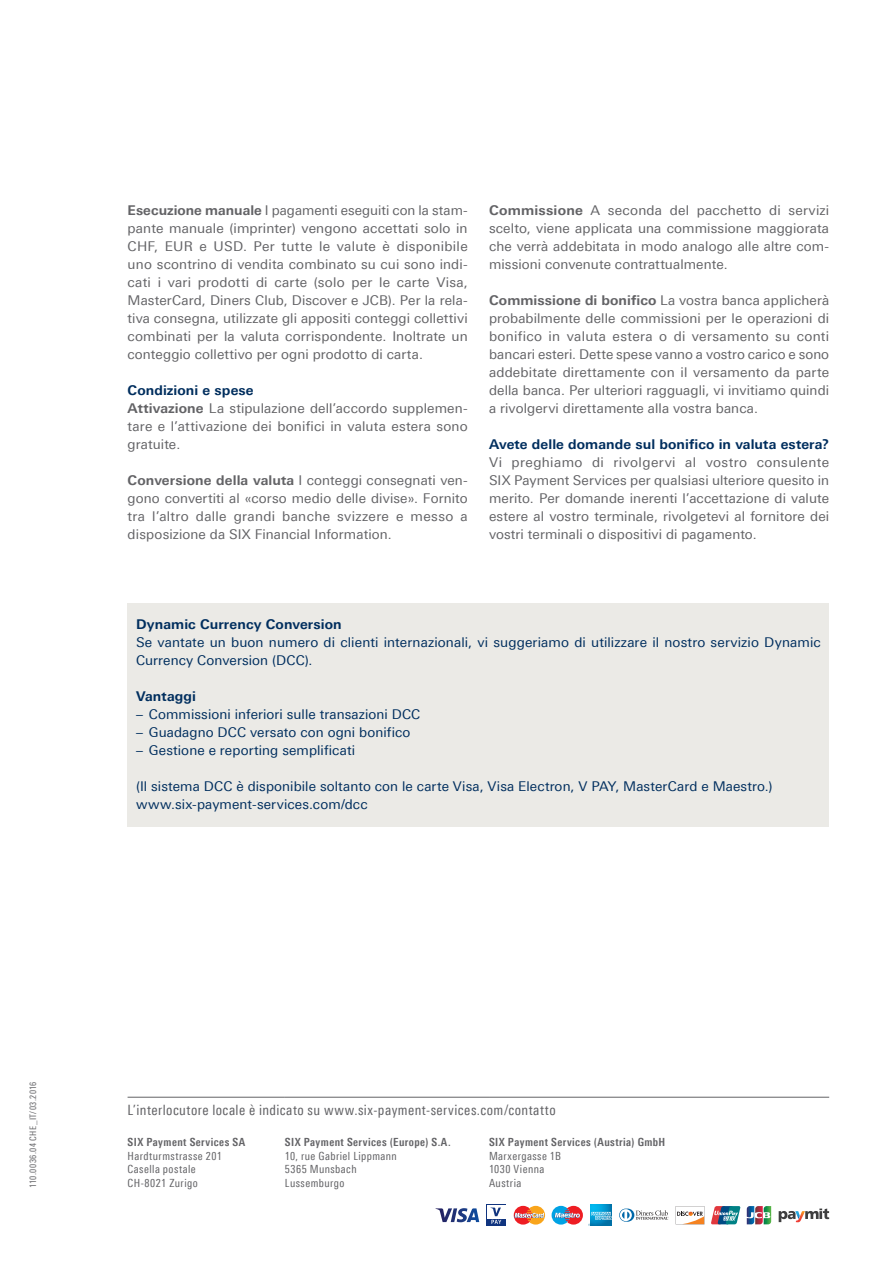
<style>
.page{position:relative;width:893px;height:1263px;background:#fff}
.page>*{position:absolute;margin:0;border:0;box-sizing:border-box;transform-origin:0 0}
.t1{font:14.25px "Linotype Univers 420 Cn";letter-spacing:.03em;color:#636366}
.t2{font:13.5px/18px "Linotype Univers 430";letter-spacing:.01em;color:#636366;text-align:justify}
.t3{font:13.5px/18px "Linotype Univers 430";letter-spacing:.01em;color:#002e5e}
.t4{font:700 13.5px "Linotype Univers 630";letter-spacing:.005em;color:#002e5e}
.t5{font:11.25px/13.5px "Linotype Univers 420 Cn";letter-spacing:.035em;color:#636366}
.t6{font:700 11.25px "Linotype Univers 620 Cn";letter-spacing:.04em;color:#636366}
.t7{font:9px "Linotype Univers 420 Cn";letter-spacing:.055em;color:#636366}
.s1{font-family:"Linotype Univers 630";font-weight:700}
</style>
<div class="page">
<img style="left:591px;top:1205px;width:21px;height:1px">
<svg style="left:747px;top:1206px;width:24px;height:18px"></svg>
<div style="left:552px;top:1206px;width:18px;height:18px;background:#00a2e4;border-radius:50%"></div>
<svg style="left:554px;top:1206px;width:58px;height:20px"></svg>
<svg style="left:514px;top:1206px;width:31px;height:18px"></svg>
<svg style="left:435px;top:1208px;width:44px;height:14px"></svg>
<svg style="left:619px;top:1208px;width:50px;height:14px"></svg>
<svg style="left:779px;top:1208px;width:50px;height:14px"></svg>
<svg style="left:711px;top:1206px;width:29px;height:18px"></svg>
<svg style="left:486px;top:1205px;width:20px;height:21px"></svg>
<div style="left:487px;top:1205px;width:18px;height:13px;background:#fff"></div>
<svg style="left:490px;top:1207px;width:11px;height:17px"></svg>
<svg style="left:676px;top:1206px;width:28px;height:18px"></svg>
<div style="left:128px;top:603px;width:701px;height:224px;background:#ebeae6"></div>
<hr style="left:128px;top:1097px;width:157px;height:1px;background:#636366">
<hr style="left:285px;top:1097px;width:204px;height:1px;background:#636366">
<hr style="left:489px;top:1097px;width:340px;height:1px;background:#636366">
<p class="t2" style="left:128px;top:201px;width:342px"><span class="s1">Esecuzione manuale</span> I pagamenti eseguiti con la stam&shy;pante manuale (imprinter) vengono accettati solo in CHF, EUR e USD. Per tutte le valute è disponibile uno scontrino di vendita combinato su cui sono indi&shy;cati i vari prodotti di carte (solo per le carte Visa, MasterCard, Diners Club, Discover e JCB). Per la rela&shy;tiva consegna, utilizzate gli appositi conteggi collettivi combinati per la valuta corrispondente. Inoltrate un conteggio collettivo per ogni prodotto di carta.</p>
<p class="t4" style="left:128px;top:382px;width:128px">Condizioni e spese</p>
<p class="t2" style="left:128px;top:399px;width:342px"><span class="s1">Attivazione</span> La stipulazione dell’accordo supplemen&shy;tare e l’attivazione dei bonifici in valuta estera sono gratuite.</p>
<p class="t2" style="left:128px;top:471px;width:342px"><span class="s1">Conversione della valuta</span> I conteggi consegnati ven&shy;gono convertiti al «corso medio delle divise». Fornito tra l’altro dalle grandi banche svizzere e messo a disposizione da SIX Financial Information.</p>
<p class="t2" style="left:489px;top:201px;width:342px"><span class="s1">Commissione</span> A seconda del pacchetto di servizi scelto, viene applicata una commissione maggiorata che verrà addebitata in modo analogo alle altre com&shy;missioni convenute contrattualmente.</p>
<p class="t2" style="left:489px;top:291px;width:342px"><span class="s1">Commissione di bonifico</span> La vostra banca applicherà probabilmente delle commissioni per le operazioni di bonifico in valuta estera o di versamento su conti bancari esteri. Dette spese vanno a vostro carico e sono addebitate direttamente con il versamento da parte della banca. Per ulteriori ragguagli, vi invitiamo quindi a rivolgervi direttamente alla vostra banca.</p>
<p class="t4" style="left:489px;top:436px;width:342px">Avete delle domande sul bonifico in valuta estera?</p>
<p class="t2" style="left:489px;top:453px;width:342px">Vi preghiamo di rivolgervi al vostro consulente SIX Payment Services per qualsiasi ulteriore quesito in merito. Per domande inerenti l’accettazione di valute estere al vostro terminale, rivolgetevi al fornitore dei vostri terminali o dispositivi di pagamento.</p>
<p class="t4" style="left:136px;top:616px;width:207px">Dynamic Currency Conversion</p>
<p class="t3" style="left:136px;top:633px;width:686px">Se vantate un buon numero di clienti internazionali, vi suggeriamo di utilizzare il nostro servizio Dynamic<br>Currency Conversion (DCC).</p>
<p class="t4" style="left:136px;top:688px;width:61px">Vantaggi</p>
<p class="t3" style="left:136px;top:705px;width:286px">– Commissioni inferiori sulle transazioni DCC</p>
<p class="t3" style="left:136px;top:723px;width:276px">– Guadagno DCC versato con ogni bonifico</p>
<p class="t3" style="left:136px;top:741px;width:220px">– Gestione e reporting semplificati</p>
<p class="t3" style="left:136px;top:777px;width:638px">(Il sistema DCC è disponibile soltanto con le carte Visa, Visa Electron, V PAY, MasterCard e Maestro.) www.six-payment-services.com/dcc</p>
<p class="t7" style="left:28px;top:1188px;width:108px;rotate:-90deg">110.0036.04 CHE_IT/03.2016</p>
<p class="t1" style="left:128px;top:1101px;width:430px">L’interlocutore locale è indicato su www.six-payment-services.com/contatto</p>
<p class="t6" style="left:128px;top:1136px;width:119px">SIX Payment Services SA</p>
<p class="t5" style="left:128px;top:1149px;width:96px">Hardturmstrasse 201<br>Casella postale<br>CH-8021 Zurigo</p>
<p class="t6" style="left:285px;top:1136px;width:167px">SIX Payment Services (Europe) S.A.</p>
<p class="t5" style="left:285px;top:1149px;width:114px">10, rue Gabriel Lippmann<br>5365 Munsbach<br>Lussemburgo</p>
<p class="t6" style="left:489px;top:1136px;width:178px">SIX Payment Services (Austria) GmbH</p>
<p class="t5" style="left:489px;top:1149px;width:73px">Marxergasse 1B<br>1030 Vienna<br>Austria</p>
</div>
